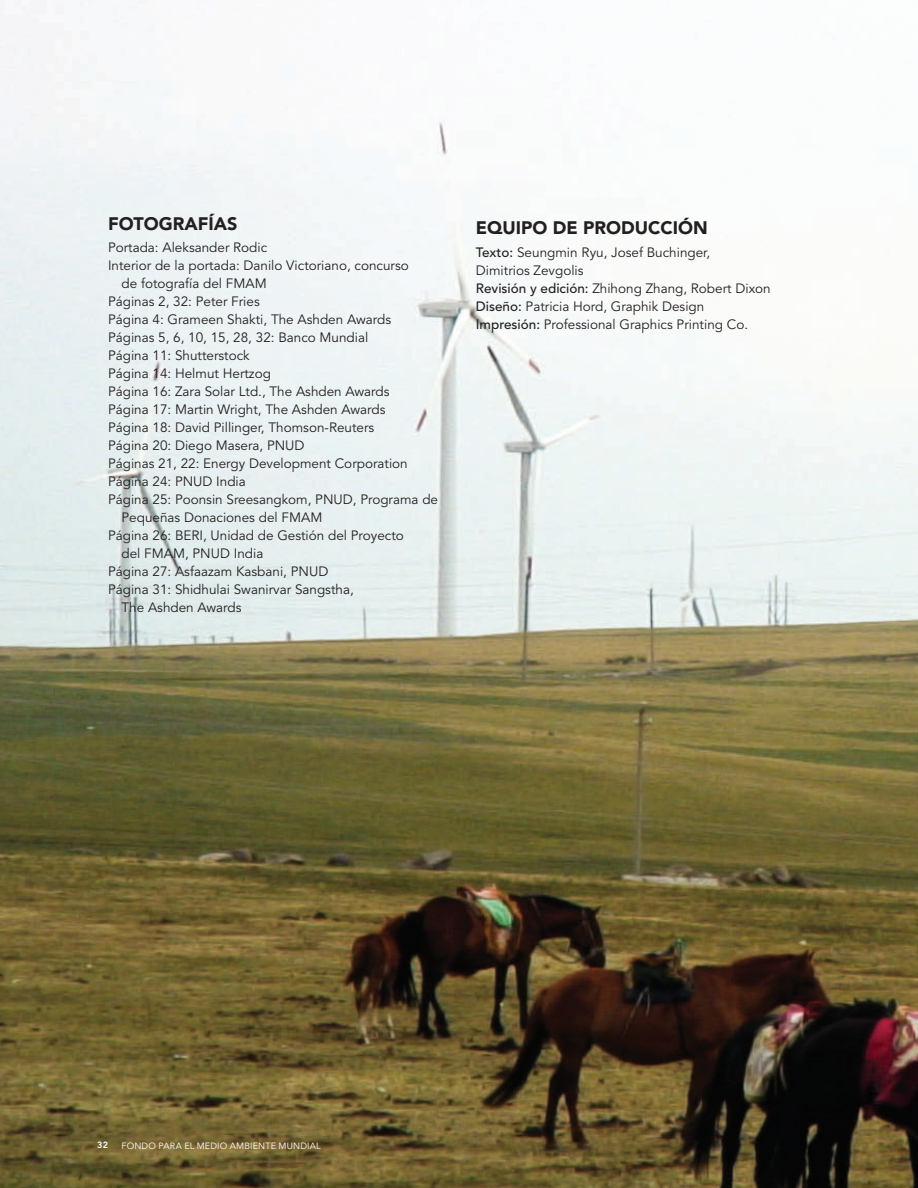
<style>
.page{position:relative;width:918px;height:1188px;background:#fff}
.page>*{position:absolute;margin:0;border:0;box-sizing:border-box;transform-origin:0 0}
.t1{font:900 18px "Avenir";color:#231f20}
.t2{font:13.5px/18px "Avenir";color:#231f20}
.t3{font:9px "Avenir";letter-spacing:.025em;color:#fff}
.t4{font:800 9px "Avenir";color:#fff}
.s1{font-weight:500}
</style>
<div class="page">
<img style="left:0;top:4px;width:918px;height:1184px">
<h1 class="t1" style="left:108px;top:213px;width:131px">FOTOGRAFÍAS</h1>
<p class="t2" style="left:108px;top:239px;width:161px">Portada: Aleksander Rodic</p>
<p class="t2" style="left:108px;top:257px;width:302px">Interior de la portada: Danilo Victoriano, concurso</p>
<p class="t2" style="left:122px;top:275px;width:147px">de fotografía del FMAM</p>
<p class="t2" style="left:108px;top:293px;width:153px">Páginas 2, 32: Peter Fries</p>
<p class="t2" style="left:108px;top:311px;width:285px">Página 4: Grameen Shakti, The Ashden Awards</p>
<p class="t2" style="left:108px;top:329px;width:262px">Páginas 5, 6, 10, 15, 28, 32: Banco Mundial</p>
<p class="t2" style="left:108px;top:347px;width:143px">Página 11: Shutterstock</p>
<p class="t2" style="left:108px;top:365px;width:164px">Página 14: Helmut Hertzog</p>
<p class="t2" style="left:108px;top:383px;width:283px">Página 16: Zara Solar Ltd., The Ashden Awards</p>
<p class="t2" style="left:108px;top:401px;width:279px">Página 17: Martin Wright, The Ashden Awards</p>
<p class="t2" style="left:108px;top:419px;width:268px">Página 18: David Pillinger, Thomson-Reuters</p>
<p class="t2" style="left:108px;top:437px;width:198px">Página 20: Diego Masera, PNUD</p>
<p class="t2" style="left:108px;top:455px;width:301px">Páginas 21, 22: Energy Development Corporation</p>
<p class="t2" style="left:108px;top:473px;width:139px">Página 24: PNUD India</p>
<p class="t2" style="left:108px;top:491px;width:332px">Página 25: Poonsin Sreesangkom, PNUD, Programa de</p>
<p class="t2" style="left:122px;top:509px;width:202px">Pequeñas Donaciones del FMAM</p>
<p class="t2" style="left:108px;top:527px;width:297px">Página 26: BERI, Unidad de Gestión del Proyecto</p>
<p class="t2" style="left:122px;top:545px;width:143px">del FMAM, PNUD India</p>
<p class="t2" style="left:108px;top:563px;width:222px">Página 27: Asfaazam Kasbani, PNUD</p>
<p class="t2" style="left:108px;top:581px;width:247px">Página 31: Shidhulai Swanirvar Sangstha,</p>
<p class="t2" style="left:122px;top:599px;width:122px">The Ashden Awards</p>
<h1 class="t1" style="left:476px;top:217px;width:233px">EQUIPO DE PRODUCCIÓN</h1>
<p class="t2" style="left:476px;top:243px;width:296px"><span class="s1">Texto:</span> Seungmin Ryu, Josef Buchinger,<br>Dimitrios Zevgolis<br><span class="s1">Revisión y edición:</span> Zhihong Zhang, Robert Dixon <span class="s1">Diseño:</span> Patricia Hord, Graphik Design <span class="s1">Impresión:</span> Professional Graphics Printing Co.</p>
<p class="t4" style="left:97px;top:1140px;width:12px">32</p>
<p class="t3" style="left:121px;top:1140px;width:14px">Fondo</p>
<p class="t3" style="left:159px;top:1140px;width:7px">para</p>
<p class="t3" style="left:184px;top:1140px;width:27px">el Medio</p>
<p class="t3" style="left:230px;top:1140px;width:13px">Ambiente</p>
<p class="t3" style="left:279px;top:1140px;width:15px">Mundial</p>
</div>
